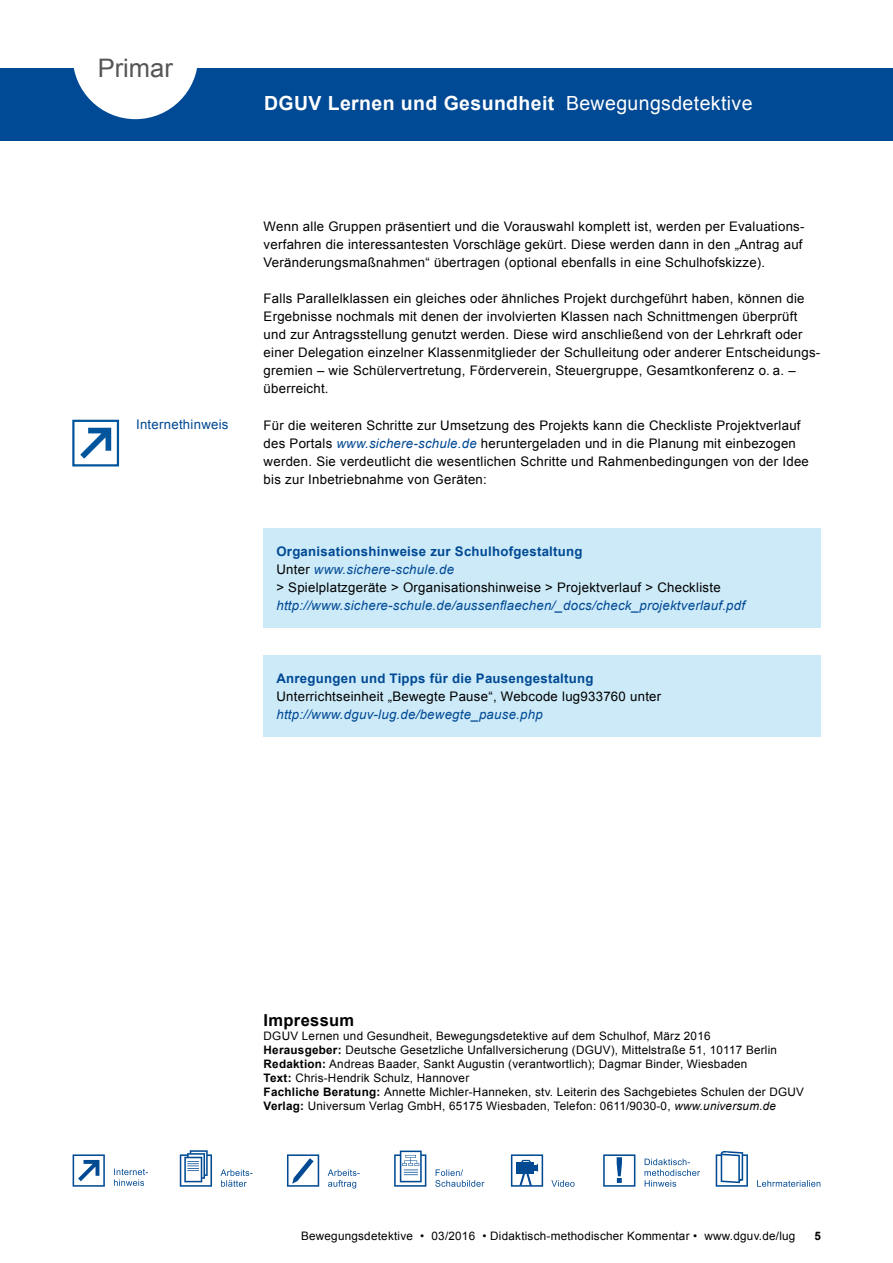
<style>
.page{position:relative;width:893px;height:1263px;background:#fff}
.page>*{position:absolute;margin:0;border:0;box-sizing:border-box;transform-origin:0 0}
.t1{font:25.5px "Arial";color:#555}
.t2{font:700 19.5px "Arial";letter-spacing:.02em;color:#fff}
.t3{font:700 16.5px "Arial";letter-spacing:.02em;color:#000}
.t4{font:13.2px/18px "Arial";letter-spacing:.02em;color:#000}
.t5{font:italic 13.2px "Arial";letter-spacing:.02em;color:#004994}
.t6{font:700 13.2px "Arial";letter-spacing:.02em;color:#004994}
.t7{font:13.2px "Arial";letter-spacing:.02em;color:#004994}
.t8{font:11.7px/14.1px "Arial";letter-spacing:.02em;color:#000}
.t9{font:700 11.7px "Arial";color:#000}
.s1{font-weight:400}
.s2{font-style:italic;color:#004994}
.s3{font-weight:700;color:#004994}
.s4{font-weight:700}
.s5{font-style:italic}
</style>
<div class="page">
<div style="left:264px;top:655px;width:557px;height:82px;background:#cceaf8"></div>
<div style="left:264px;top:529px;width:557px;height:99px;background:#cceaf8"></div>
<div style="left:0;top:68px;width:893px;height:72px;background:#004994"></div>
<svg style="left:73px;top:68px;width:124px;height:51px"></svg>
<svg style="left:73px;top:1154px;width:32px;height:33px"></svg>
<svg style="left:114px;top:1168px;width:34px;height:18px"></svg>
<svg style="left:180px;top:1150px;width:32px;height:37px"></svg>
<svg style="left:221px;top:1169px;width:32px;height:18px"></svg>
<svg style="left:287px;top:1154px;width:32px;height:33px"></svg>
<svg style="left:328px;top:1169px;width:32px;height:19px"></svg>
<svg style="left:394px;top:1150px;width:32px;height:37px"></svg>
<svg style="left:435px;top:1169px;width:49px;height:18px"></svg>
<svg style="left:511px;top:1154px;width:32px;height:33px"></svg>
<svg style="left:551px;top:1180px;width:24px;height:7px"></svg>
<svg style="left:603px;top:1154px;width:32px;height:33px"></svg>
<svg style="left:644px;top:1158px;width:56px;height:29px"></svg>
<svg style="left:716px;top:1151px;width:32px;height:36px"></svg>
<svg style="left:757px;top:1180px;width:63px;height:7px"></svg>
<div style="left:72px;top:420px;width:47px;height:46px;border:2px solid #00559c"></div>
<svg style="left:80px;top:428px;width:31px;height:31px"></svg>
<h1 class="t1" style="left:98px;top:51px;width:77px">Primar</h1>
<h2 class="t2" style="left:264px;top:90px;width:490px">DGUV Lernen und Gesundheit <span class="s1">Bewegungsdetektive</span></h2>
<p class="t7" style="left:136px;top:416px;width:94px">Internethinweis</p>
<p class="t4" style="left:264px;top:217px;width:542px">Wenn alle Gruppen präsentiert und die Vorauswahl komplett ist, werden per Evaluations&shy;verfahren die interessantesten Vorschläge gekürt. Diese werden dann in den „Antrag auf<br>Veränderungsmaßnahmen“ übertragen (optional ebenfalls in eine Schulhofskizze).</p>
<p class="t4" style="left:264px;top:289px;width:558px">Falls Parallelklassen ein gleiches oder ähnliches Projekt durchgeführt haben, können die Ergebnisse nochmals mit denen der involvierten Klassen nach Schnittmengen überprüft und zur Antragsstellung genutzt werden. Diese wird anschließend von der Lehrkraft oder einer Delegation einzelner Klassenmitglieder der Schulleitung oder anderer Entscheidungs&shy;gremien – wie Schülervertretung, Förderverein, Steuergruppe, Gesamtkonferenz o. a. – überreicht.</p>
<p class="t4" style="left:264px;top:416px;width:547px">Für die weiteren Schritte zur Umsetzung des Projekts kann die Checkliste Projektverlauf des Portals <span class="s2">www.sichere-schule.de</span> heruntergeladen und in die Planung mit einbezogen werden. Sie verdeutlicht die wesentlichen Schritte und Rahmenbedingungen von der Idee bis zur Inbetriebnahme von Geräten:</p>
<p class="t4" style="left:276px;top:542px;width:446px"><span class="s3">Organisationshinweise zur Schulhofgestaltung<br></span>Unter <span class="s2">www.sichere-schule.de<br></span>&gt; Spielplatzgeräte &gt; Organisationshinweise &gt; Projektverlauf &gt; Checkliste</p>
<p class="t5" style="left:276px;top:597px;width:470px">http://www.sichere-schule.de/aussenflaechen/_docs/check_projektverlauf.pdf</p>
<p class="t6" style="left:276px;top:669px;width:319px">Anregungen und Tipps für die Pausengestaltung</p>
<p class="t4" style="left:276px;top:687px;width:386px">Unterrichtseinheit „Bewegte Pause“, Webcode lug933760 unter</p>
<p class="t5" style="left:276px;top:705px;width:268px">http://www.dguv-lug.de/bewegte_pause.php</p>
<p class="t3" style="left:264px;top:1009px;width:92px">Impressum</p>
<p class="t8" style="left:264px;top:1029px;width:542px">DGUV Lernen und Gesundheit, Bewegungsdetektive auf dem Schulhof, März 2016<br><span class="s4">Herausgeber:</span> Deutsche Gesetzliche Unfallversicherung (DGUV), Mittelstraße 51, 10117 Berlin <span class="s4">Redaktion:</span> Andreas Baader, Sankt Augustin (verantwortlich); Dagmar Binder, Wiesbaden<br><span class="s4">Text:</span> Chris-Hendrik Schulz, Hannover<br><span class="s4">Fachliche Beratung:</span> Annette Michler-Hanneken, stv. Leiterin des Sachgebietes Schulen der DGUV <span class="s4">Verlag:</span> Universum Verlag GmbH, 65175 Wiesbaden, Telefon: 0611/9030-0, <span class="s5">www.universum.de</span></p>
<p class="t8" style="left:301px;top:1228px;width:496px">Bewegungsdetektive • 03/2016 • Didaktisch-methodischer Kommentar • www.dguv.de/lug</p>
<p class="t9" style="left:815px;top:1228px;width:8px">5</p>
</div>
